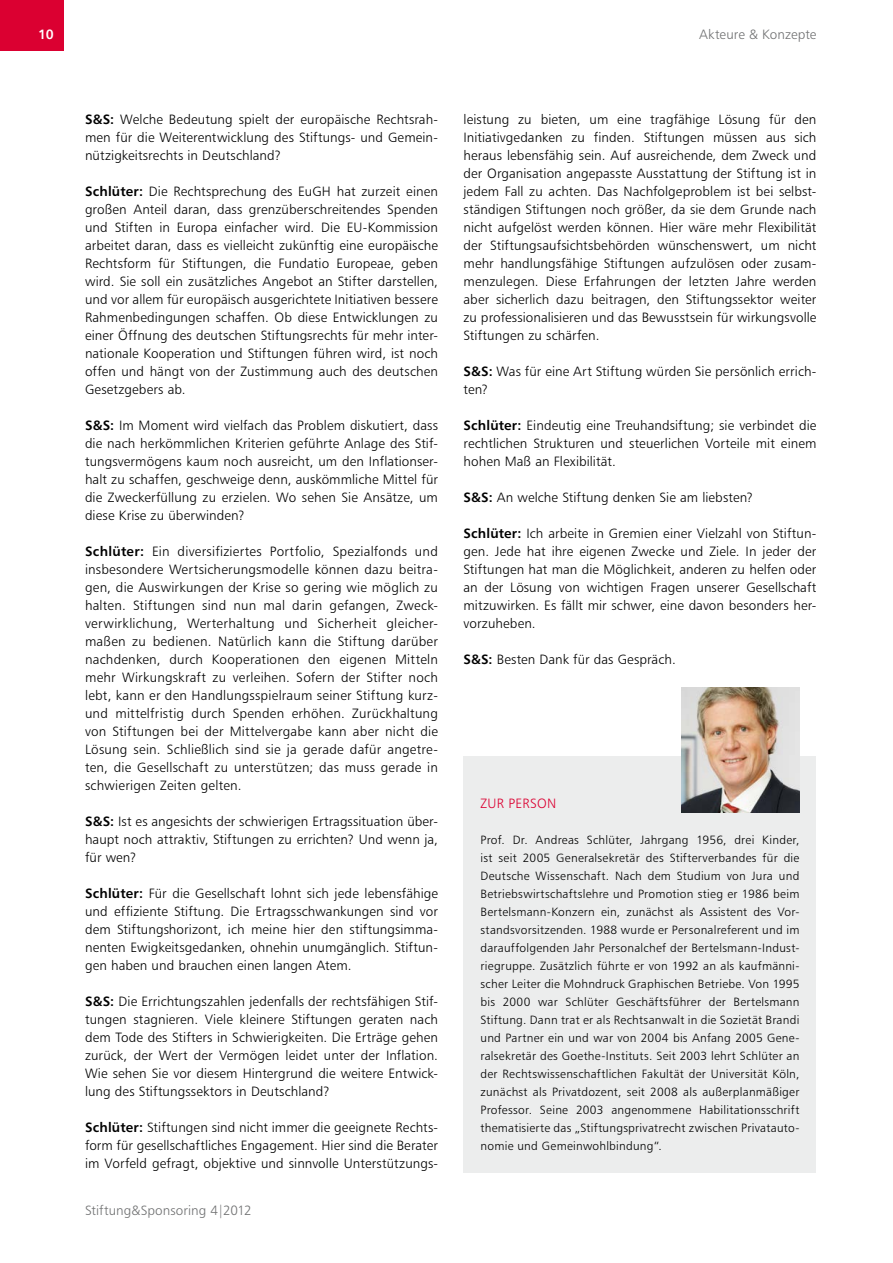
<style>
.page{position:relative;width:893px;height:1263px;background:#fff}
.page>*{position:absolute;margin:0;border:0;box-sizing:border-box;transform-origin:0 0}
.t1{font:13.5px/18px "Humanist 777 BT Light B";letter-spacing:.01em;color:#000;text-align:justify}
.t2{font:13.5px "Humanist 777 BT Light B";letter-spacing:.005em;color:#707172}
.t3{font:13.5px "Humanist 777 BT Light B";color:#db0031}
.t4{font:13.5px "Humanist 777 BT Bold B";color:#fff}
.t5{font:12px/18px "Humanist 777 BT Light B";letter-spacing:.02em;color:#000;text-align:justify}
.s1{font-family:"Humanist 777 BT Bold B"}
</style>
<div class="page">
<div style="left:0;top:0;width:64px;height:51px;background:#db0031"></div>
<div style="left:463px;top:756px;width:353px;height:416px;background:#eceded"></div>
<img style="left:681px;top:687px;width:118px;height:126px">
<p class="t4" style="left:38px;top:26px;width:17px">10</p>
<p class="t2" style="left:699px;top:26px;width:119px">Akteure &amp; Konzepte</p>
<p class="t1" style="left:85px;top:110px;width:354px"><span class="s1">S&amp;S:</span> Welche Bedeutung spielt der europäische Rechtsrah&shy;men für die Weiterentwicklung des Stiftungs- und Gemein&shy;nützigkeitsrechts in Deutschland?</p>
<p class="t1" style="left:85px;top:182px;width:354px"><span class="s1">Schlüter:</span> Die Rechtsprechung des EuGH hat zurzeit einen großen Anteil daran, dass grenzüberschreitendes Spenden und Stiften in Europa einfacher wird. Die EU-Kommission arbeitet daran, dass es vielleicht zukünftig eine europäische Rechtsform für Stiftungen, die Fundatio Europeae, geben wird. Sie soll ein zusätzliches Angebot an Stifter darstellen, und vor allem für europäisch ausgerichtete Initiativen bessere Rahmenbedingungen schaffen. Ob diese Entwicklungen zu einer Öffnung des deutschen Stiftungsrechts für mehr inter&shy;nationale Kooperation und Stiftungen führen wird, ist noch offen und hängt von der Zustimmung auch des deutschen Gesetzgebers ab.</p>
<p class="t1" style="left:85px;top:416px;width:354px"><span class="s1">S&amp;S:</span> Im Moment wird vielfach das Problem diskutiert, dass die nach herkömmlichen Kriterien geführte Anlage des Stif&shy;tungsvermögens kaum noch ausreicht, um den Inflationser&shy;halt zu schaffen, geschweige denn, auskömmliche Mittel für die Zweckerfüllung zu erzielen. Wo sehen Sie Ansätze, um diese Krise zu überwinden?</p>
<p class="t1" style="left:85px;top:542px;width:354px"><span class="s1">Schlüter:</span> Ein diversifiziertes Portfolio, Spezialfonds und insbesondere Wertsicherungsmodelle können dazu beitra&shy;gen, die Auswirkungen der Krise so gering wie möglich zu halten. Stiftungen sind nun mal darin gefangen, Zweck&shy;verwirklichung, Werterhaltung und Sicherheit gleicher&shy;maßen zu bedienen. Natürlich kann die Stiftung darüber nachdenken, durch Kooperationen den eigenen Mitteln mehr Wirkungskraft zu verleihen. Sofern der Stifter noch lebt, kann er den Handlungsspielraum seiner Stiftung kurz&shy;und mittelfristig durch Spenden erhöhen. Zurückhaltung von Stiftungen bei der Mittelvergabe kann aber nicht die Lösung sein. Schließlich sind sie ja gerade dafür angetre&shy;ten, die Gesellschaft zu unterstützen; das muss gerade in schwierigen Zeiten gelten.</p>
<p class="t1" style="left:85px;top:812px;width:354px"><span class="s1">S&amp;S:</span> Ist es angesichts der schwierigen Ertragssituation über&shy;haupt noch attraktiv, Stiftungen zu errichten? Und wenn ja, für wen?</p>
<p class="t1" style="left:85px;top:884px;width:354px"><span class="s1">Schlüter:</span> Für die Gesellschaft lohnt sich jede lebensfähige und effiziente Stiftung. Die Ertragsschwankungen sind vor dem Stiftungshorizont, ich meine hier den stiftungsimma&shy;nenten Ewigkeitsgedanken, ohnehin unumgänglich. Stiftun&shy;gen haben und brauchen einen langen Atem.</p>
<p class="t1" style="left:85px;top:992px;width:354px"><span class="s1">S&amp;S:</span> Die Errichtungszahlen jedenfalls der rechtsfähigen Stif&shy;tungen stagnieren. Viele kleinere Stiftungen geraten nach dem Tode des Stifters in Schwierigkeiten. Die Erträge gehen zurück, der Wert der Vermögen leidet unter der Inflation.<br>Wie sehen Sie vor diesem Hintergrund die weitere Entwick&shy;lung des Stiftungssektors in Deutschland?</p>
<p class="t1" style="left:85px;top:1118px;width:354px"><span class="s1">Schlüter:</span> Stiftungen sind nicht immer die geeignete Rechts&shy;form für gesellschaftliches Engagement. Hier sind die Berater im Vorfeld gefragt, objektive und sinnvolle Unterstützungs-</p>
<p class="t2" style="left:85px;top:1202px;width:168px">Stiftung&amp;Sponsoring 4|2012</p>
<p class="t1" style="left:463px;top:110px;width:354px">leistung zu bieten, um eine tragfähige Lösung für den Initiativgedanken zu finden. Stiftungen müssen aus sich heraus lebensfähig sein. Auf ausreichende, dem Zweck und der Organisation angepasste Ausstattung der Stiftung ist in jedem Fall zu achten. Das Nachfolgeproblem ist bei selbst&shy;ständigen Stiftungen noch größer, da sie dem Grunde nach nicht aufgelöst werden können. Hier wäre mehr Flexibilität der Stiftungsaufsichtsbehörden wünschenswert, um nicht mehr handlungsfähige Stiftungen aufzulösen oder zusam&shy;menzulegen. Diese Erfahrungen der letzten Jahre werden aber sicherlich dazu beitragen, den Stiftungssektor weiter zu professionalisieren und das Bewusstsein für wirkungsvolle Stiftungen zu schärfen.</p>
<p class="t1" style="left:463px;top:362px;width:354px"><span class="s1">S&amp;S:</span> Was für eine Art Stiftung würden Sie persönlich errich&shy;ten?</p>
<p class="t1" style="left:463px;top:416px;width:354px"><span class="s1">Schlüter:</span> Eindeutig eine Treuhandsiftung; sie verbindet die rechtlichen Strukturen und steuerlichen Vorteile mit einem hohen Maß an Flexibilität.</p>
<p class="t1" style="left:463px;top:488px;width:291px"><span class="s1">S&amp;S:</span> An welche Stiftung denken Sie am liebsten?</p>
<p class="t1" style="left:463px;top:524px;width:354px"><span class="s1">Schlüter:</span> Ich arbeite in Gremien einer Vielzahl von Stiftun&shy;gen. Jede hat ihre eigenen Zwecke und Ziele. In jeder der Stiftungen hat man die Möglichkeit, anderen zu helfen oder an der Lösung von wichtigen Fragen unserer Gesellschaft mitzuwirken. Es fällt mir schwer, eine davon besonders her&shy;vorzuheben.</p>
<p class="t1" style="left:463px;top:650px;width:214px"><span class="s1">S&amp;S:</span> Besten Dank für das Gespräch.</p>
<p class="t3" style="left:480px;top:795px;width:9px">zur</p>
<p class="t3" style="left:509px;top:795px;width:16px">Perso</p>
<p class="t3" style="left:547px;top:795px;width:11px">n</p>
<p class="t5" style="left:480px;top:831px;width:320px">Prof. Dr. Andreas Schlüter, Jahrgang 1956, drei Kinder, ist seit 2005 Generalsekretär des Stifterverbandes für die Deutsche Wissenschaft. Nach dem Studium von Jura und Betriebswirtschaftslehre und Promotion stieg er 1986 beim Bertelsmann-Konzern ein, zunächst als Assistent des Vor&shy;standsvorsitzenden. 1988 wurde er Personalreferent und im darauffolgenden Jahr Personalchef der Bertelsmann-Indust&shy;riegruppe. Zusätzlich führte er von 1992 an als kaufmänni&shy;scher Leiter die Mohndruck Graphischen Betriebe. Von 1995 bis 2000 war Schlüter Geschäftsführer der Bertelsmann Stiftung. Dann trat er als Rechtsanwalt in die Sozietät Brandi und Partner ein und war von 2004 bis Anfang 2005 Gene&shy;ralsekretär des Goethe-Instituts. Seit 2003 lehrt Schlüter an der Rechtswissenschaftlichen Fakultät der Universität Köln, zunächst als Privatdozent, seit 2008 als außerplanmäßiger Professor. Seine 2003 angenommene Habilitationsschrift thematisierte das „Stiftungsprivatrecht zwischen Privatauto&shy;nomie und Gemeinwohlbindung“.</p>
</div>
